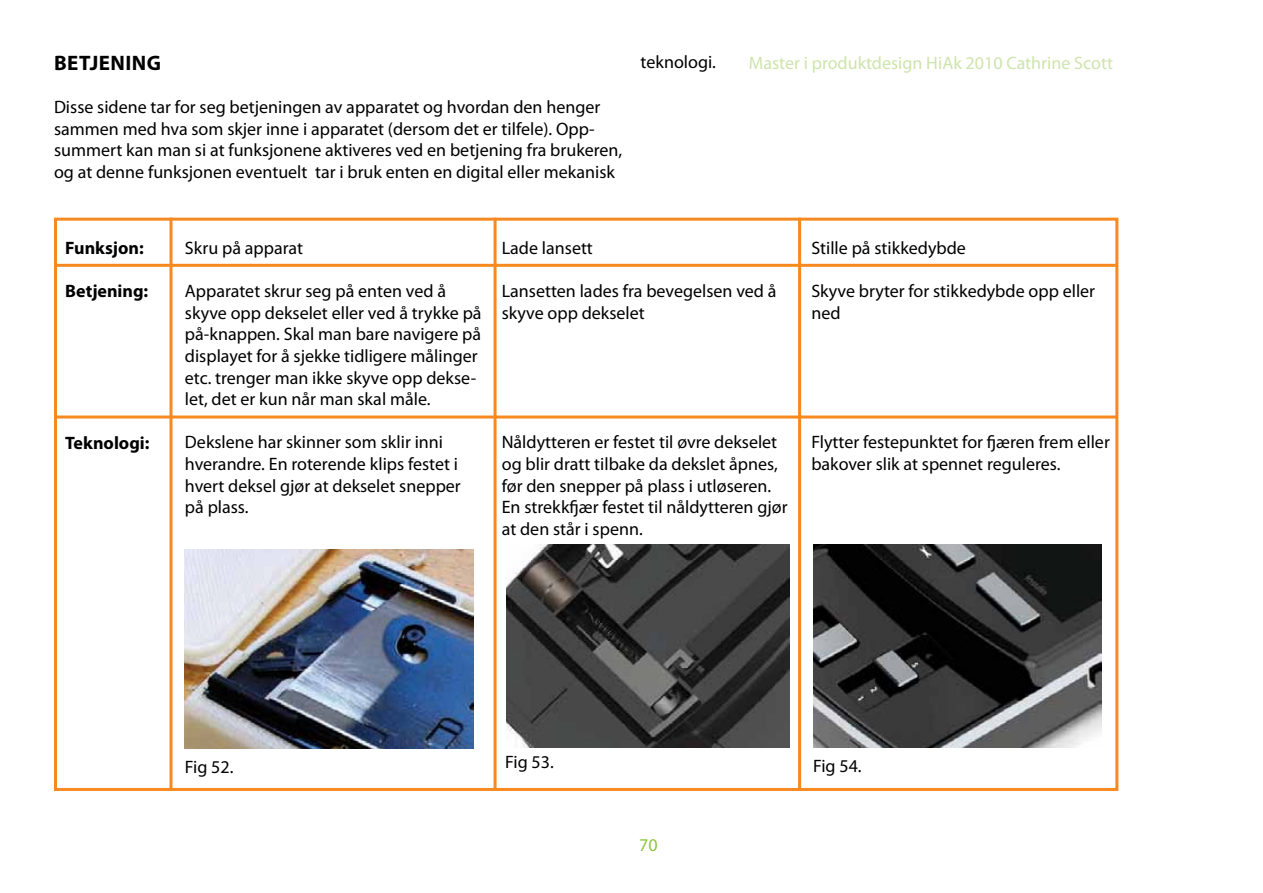
<style>
.page{position:relative;width:1263px;height:893px;background:#fff}
.page>*{position:absolute;margin:0;border:0;box-sizing:border-box;transform-origin:0 0}
.t1{font:700 21px "Myriad Pro";color:#000}
.t2{font:18px/21.6px "Myriad Pro";color:#000}
.t3{font:18px "Myriad Pro";color:#cee4ac}
.t4{font:700 18px "Myriad Pro";color:#000}
.t5{font:18px "Myriad Pro";color:#8dc63f}
</style>
<div class="page">
<div style="left:54px;top:218px;width:1064px;height:573px;border:3px solid #f6891f"></div>
<hr style="left:170px;top:218px;width:2px;height:573px;background:#f6891f">
<hr style="left:494px;top:218px;width:2px;height:573px;background:#f6891f">
<hr style="left:798px;top:218px;width:3px;height:573px;background:#f6891f">
<hr style="left:54px;top:264px;width:1064px;height:3px;background:#f6891f">
<hr style="left:54px;top:415px;width:1064px;height:3px;background:#f6891f">
<img style="left:184px;top:550px;width:289px;height:199px">
<img style="left:506px;top:545px;width:284px;height:202px">
<img style="left:814px;top:544px;width:287px;height:203px">
<p class="t2" style="left:640px;top:50px;width:77px">teknologi.</p>
<p class="t1" style="left:54px;top:49px;width:26px">Betjening</p>
<p class="t3" style="left:749px;top:52px;width:366px">Master i produktdesign HiAk 2010 Cathrine Scott</p>
<p class="t2" style="left:54px;top:96px;width:570px">Disse sidene tar for seg betjeningen av apparatet og hvordan den henger sammen med hva som skjer inne i apparatet (dersom det er tilfele). Opp&shy;summert kan man si at funksjonene aktiveres ved en betjening fra brukeren, og at denne funksjonen eventuelt tar i bruk enten en digital eller mekanisk</p>
<p class="t4" style="left:65px;top:236px;width:80px">Funksjon:</p>
<p class="t4" style="left:65px;top:279px;width:85px">Betjening:</p>
<p class="t4" style="left:65px;top:431px;width:86px">Teknologi:</p>
<p class="t2" style="left:185px;top:237px;width:120px">Skru på apparat</p>
<p class="t2" style="left:185px;top:280px;width:298px">Apparatet skrur seg på enten ved å skyve opp dekselet eller ved å trykke på på-knappen. Skal man bare navigere på displayet for å sjekke tidligere målinger etc. trenger man ikke skyve opp dekse&shy;let, det er kun når man skal måle.</p>
<p class="t2" style="left:185px;top:431px;width:277px">Dekslene har skinner som sklir inni hverandre. En roterende klips festet i hvert deksel gjør at dekselet snepper på plass.</p>
<p class="t2" style="left:502px;top:237px;width:93px">Lade lansett</p>
<p class="t2" style="left:502px;top:280px;width:276px">Lansetten lades fra bevegelsen ved å skyve opp dekselet</p>
<p class="t2" style="left:502px;top:431px;width:287px">Nåldytteren er festet til øvre dekselet og blir dratt tilbake da dekslet åpnes, før den snepper på plass i utløseren.<br>En strekkfjær festet til nåldytteren gjør at den står i spenn.</p>
<p class="t2" style="left:811px;top:237px;width:156px">Stille på stikkedybde</p>
<p class="t2" style="left:811px;top:280px;width:285px">Skyve bryter for stikkedybde opp eller ned</p>
<p class="t2" style="left:811px;top:431px;width:300px">Flytter festepunktet for fjæren frem eller bakover slik at spennet reguleres.</p>
<p class="t2" style="left:185px;top:755px;width:50px">Fig 52.</p>
<p class="t2" style="left:505px;top:751px;width:50px">Fig 53.</p>
<p class="t2" style="left:813px;top:755px;width:50px">Fig 54.</p>
<p class="t5" style="left:639px;top:834px;width:20px">70</p>
</div>
